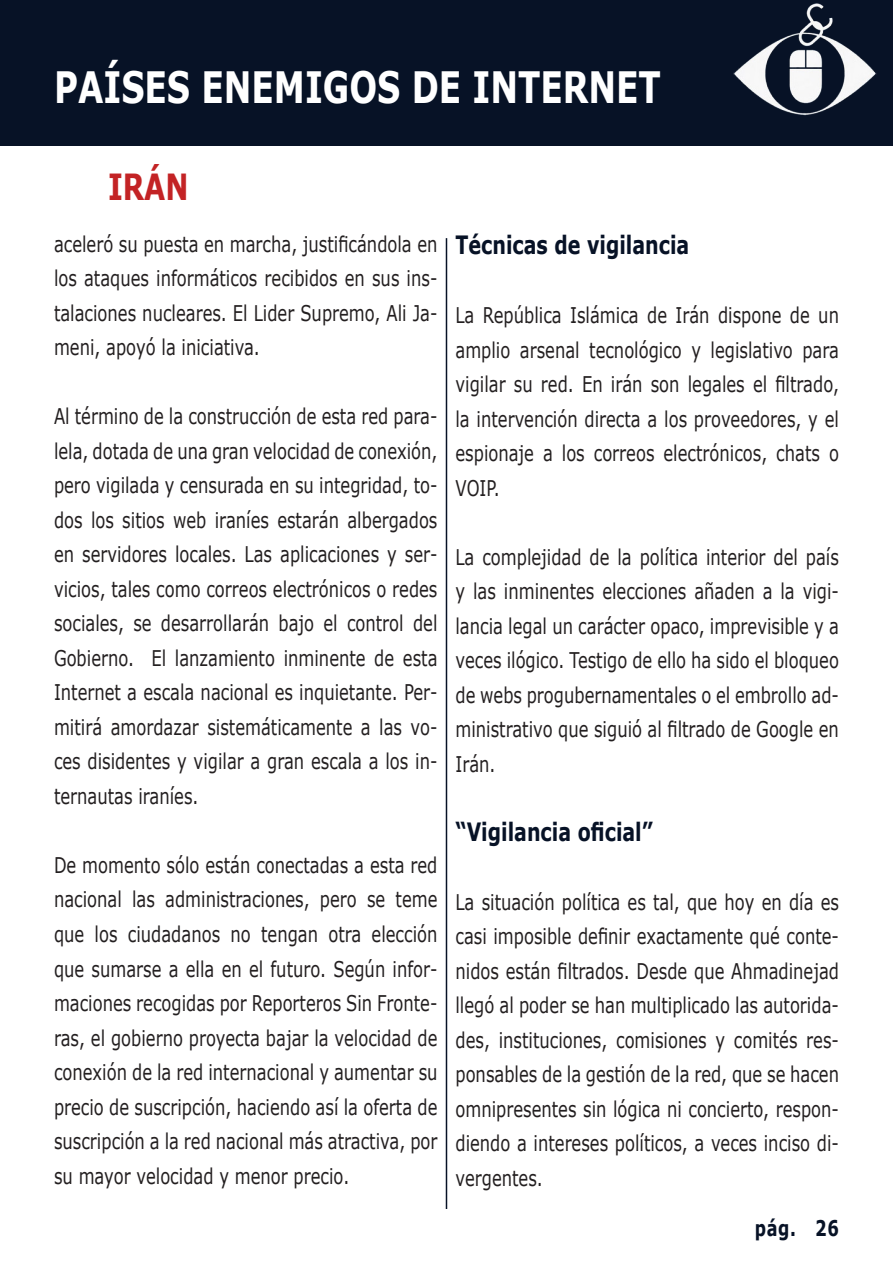
<style>
.page{position:relative;width:893px;height:1263px;background:#fff}
.page>*{position:absolute;margin:0;border:0;box-sizing:border-box;transform-origin:0 0}
.t1{font:700 43.2px "Verdana";color:#fff;scale:.76 1}
.t2{font:700 36px "Verdana";color:#c32325;scale:.76 1}
.titular_azul{font:700 25.2px "Verdana";color:#071226;scale:.76 1}
.Estilo_de_párrafo_1{font:21.6px/34.5px "Verdana";color:#231f20;text-align:justify;scale:.76 1}
.página{font:700 21.6px "Verdana";color:#071226;scale:.75 1}
</style>
<div class="page">
<hr style="left:446px;top:238px;width:1px;height:971px;background:#071226">
<div style="left:0;top:0;width:893px;height:145px;background:#071226"></div>
<img style="left:510px;top:3px;width:383px;height:143px">
<p class="t1" style="left:54px;top:59px;width:800px">PAÍSES ENEMIGOS DE INTERNET</p>
<p class="t2" style="left:108px;top:163px;width:108px">IRÁN</p>
<p class="Estilo_de_párrafo_1" style="left:54px;top:227px;width:506px">aceleró su puesta en marcha, justificándola en los ataques informáticos recibidos en sus ins&shy;talaciones nucleares. El Lider Supremo, Ali Ja&shy;meni, apoyó la iniciativa.</p>
<p class="Estilo_de_párrafo_1" style="left:54px;top:400px;width:506px">Al término de la construcción de esta red para&shy;lela, dotada de una gran velocidad de conexión, pero vigilada y censurada en su integridad, to&shy;dos los sitios web iraníes estarán albergados en servidores locales. Las aplicaciones y ser&shy;vicios, tales como correos electrónicos o redes sociales, se desarrollarán bajo el control del Gobierno. El lanzamiento inminente de esta Internet a escala nacional es inquietante. Per&shy;mitirá amordazar sistemáticamente a las vo&shy;ces disidentes y vigilar a gran escala a los in&shy;ternautas iraníes.</p>
<p class="Estilo_de_párrafo_1" style="left:54px;top:848px;width:506px">De momento sólo están conectadas a esta red nacional las administraciones, pero se teme que los ciudadanos no tengan otra elección que sumarse a ella en el futuro. Según infor&shy;maciones recogidas por Reporteros Sin Fronte&shy;ras, el gobierno proyecta bajar la velocidad de conexión de la red internacional y aumentar su precio de suscripción, haciendo así la oferta de suscripción a la red nacional más atractiva, por su mayor velocidad y menor precio.</p>
<p class="titular_azul" style="left:455px;top:229px;width:309px">Técnicas de vigilancia</p>
<p class="Estilo_de_párrafo_1" style="left:455px;top:298px;width:506px">La República Islámica de Irán dispone de un amplio arsenal tecnológico y legislativo para vigilar su red. En irán son legales el filtrado, la intervención directa a los proveedores, y el espionaje a los correos electrónicos, chats o VOIP.</p>
<p class="Estilo_de_párrafo_1" style="left:455px;top:540px;width:506px">La complejidad de la política interior del país y las inminentes elecciones añaden a la vigi&shy;lancia legal un carácter opaco, imprevisible y a veces ilógico. Testigo de ello ha sido el bloqueo de webs progubernamentales o el embrollo ad&shy;ministrativo que siguió al filtrado de Google en Irán.</p>
<p class="titular_azul" style="left:455px;top:815px;width:261px">“Vigilancia oficial”</p>
<p class="Estilo_de_párrafo_1" style="left:455px;top:885px;width:506px">La situación política es tal, que hoy en día es casi imposible definir exactamente qué conte&shy;nidos están filtrados. Desde que Ahmadinejad llegó al poder se han multiplicado las autorida&shy;des, instituciones, comisiones y comités res&shy;ponsables de la gestión de la red, que se hacen omnipresentes sin lógica ni concierto, respon&shy;diendo a intereses políticos, a veces inciso di&shy;vergentes.</p>
<p class="página" style="left:755px;top:1213px;width:114px">pág. 26</p>
</div>
